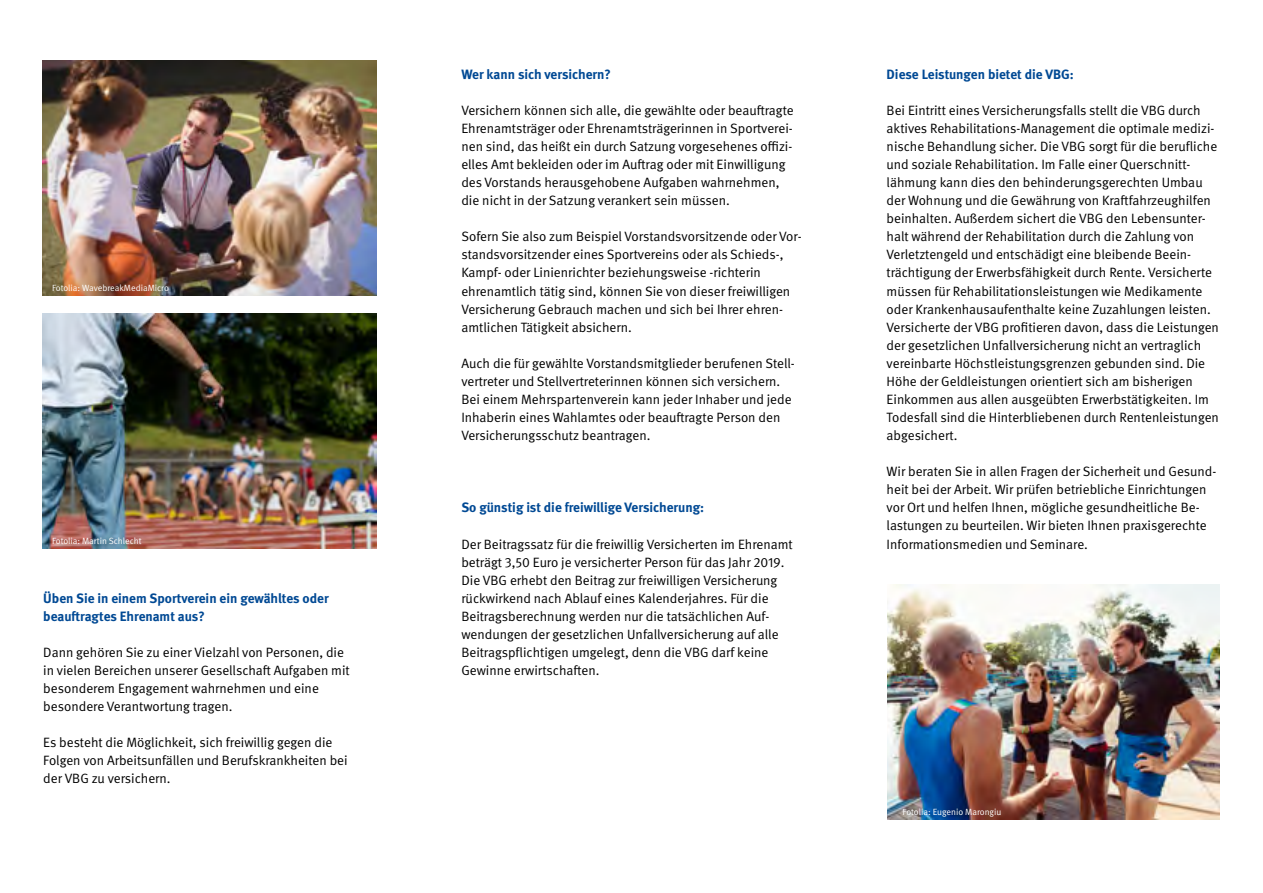
<style>
.page{position:relative;width:1263px;height:893px;background:#fff}
.page>*{position:absolute;margin:0;border:0;box-sizing:border-box;transform-origin:0 0}
.t1{font:13.5px/18px "DGUV Meta";color:#000}
.t2{font:700 13.5px/18px "DGUV Meta";color:#004994}
.t3{font:9px "DGUV Meta";color:#fff}
</style>
<div class="page">
<img style="left:887px;top:585px;width:333px;height:234px">
<img style="left:43px;top:61px;width:333px;height:235px">
<img style="left:43px;top:314px;width:333px;height:234px">
<p class="t3" style="left:52px;top:283px;width:118px">Fotolia: WavebreakMediaMicro</p>
<p class="t3" style="left:52px;top:536px;width:91px">Fotolia: Martin Schlecht</p>
<p class="t2" style="left:43px;top:589px;width:287px">Üben Sie in einem Sportverein ein gewähltes oder beauftragtes Ehrenamt aus?</p>
<p class="t1" style="left:43px;top:644px;width:308px">Dann gehören Sie zu einer Vielzahl von Personen, die in vielen Bereichen unserer Gesellschaft Aufgaben mit besonderem Engagement wahrnehmen und eine besondere Verantwortung tragen.</p>
<p class="t1" style="left:43px;top:734px;width:306px">Es besteht die Möglichkeit, sich freiwillig gegen die<br>Folgen von Arbeitsunfällen und Berufskrankheiten bei der VBG zu versichern.</p>
<p class="t2" style="left:461px;top:65px;width:151px">Wer kann sich versichern?</p>
<p class="t1" style="left:461px;top:101px;width:334px">Versichern können sich alle, die gewählte oder beauftragte Ehrenamtsträger oder Ehrenamtsträgerinnen in Sportverei&shy;nen sind, das heißt ein durch Satzung vorgesehenes offizi&shy;elles Amt bekleiden oder im Auftrag oder mit Einwilligung des Vorstands herausgehobene Aufgaben wahrnehmen, die nicht in der Satzung verankert sein müssen.</p>
<p class="t1" style="left:461px;top:228px;width:342px">Sofern Sie also zum Beispiel Vorstandsvorsitzende oder Vor&shy;standsvorsitzender eines Sportvereins oder als Schieds-, Kampf- oder Linienrichter beziehungsweise -richterin ehrenamtlich tätig sind, können Sie von dieser freiwilligen Versicherung Gebrauch machen und sich bei Ihrer ehren&shy;amtlichen Tätigkeit absichern.</p>
<p class="t1" style="left:461px;top:354px;width:335px">Auch die für gewählte Vorstandsmitglieder berufenen Stell&shy;vertreter und Stellvertreterinnen können sich versichern.<br>Bei einem Mehrspartenverein kann jeder Inhaber und jede Inhaberin eines Wahlamtes oder beauftragte Person den Versicherungsschutz beantragen.</p>
<p class="t2" style="left:461px;top:499px;width:244px">So günstig ist die freiwillige Versicherung:</p>
<p class="t1" style="left:461px;top:535px;width:333px">Der Beitragssatz für die freiwillig Versicherten im Ehrenamt beträgt 3,50 Euro je versicherter Person für das Jahr 2019.<br>Die VBG erhebt den Beitrag zur freiwilligen Versicherung rückwirkend nach Ablauf eines Kalenderjahres. Für die Beitragsberechnung werden nur die tatsächlichen Auf&shy;wendungen der gesetzlichen Unfallversicherung auf alle Beitragspflichtigen umgelegt, denn die VBG darf keine Gewinne erwirtschaften.</p>
<p class="t2" style="left:887px;top:65px;width:189px">Diese Leistungen bietet die VBG:</p>
<p class="t1" style="left:887px;top:101px;width:334px">Bei Eintritt eines Versicherungsfalls stellt die VBG durch aktives Rehabilitations-Management die optimale medizi&shy;nische Behandlung sicher. Die VBG sorgt für die berufliche und soziale Rehabilitation. Im Falle einer Querschnitt&shy;lähmung kann dies den behinderungsgerechten Umbau der Wohnung und die Gewährung von Kraftfahrzeughilfen beinhalten. Außerdem sichert die VBG den Lebensunter&shy;halt während der Rehabilitation durch die Zahlung von Verletztengeld und entschädigt eine bleibende Beein&shy;trächtigung der Erwerbsfähigkeit durch Rente. Versicherte müssen für Rehabilitationsleistungen wie Medikamente oder Krankenhausaufenthalte keine Zuzahlungen leisten.<br>Versicherte der VBG profitieren davon, dass die Leistungen der gesetzlichen Unfallversicherung nicht an vertraglich vereinbarte Höchstleistungsgrenzen gebunden sind. Die Höhe der Geldleistungen orientiert sich am bisherigen Einkommen aus allen ausgeübten Erwerbstätigkeiten. Im Todesfall sind die Hinterbliebenen durch Rentenleistungen abgesichert.</p>
<p class="t1" style="left:887px;top:463px;width:331px">Wir beraten Sie in allen Fragen der Sicherheit und Gesund&shy;heit bei der Arbeit. Wir prüfen betriebliche Einrichtungen vor Ort und helfen Ihnen, mögliche gesundheitliche Be&shy;lastungen zu beurteilen. Wir bieten Ihnen praxisgerechte Informationsmedien und Seminare.</p>
<p class="t3" style="left:902px;top:807px;width:100px">Fotolia: Eugenio Marongiu</p>
</div>
